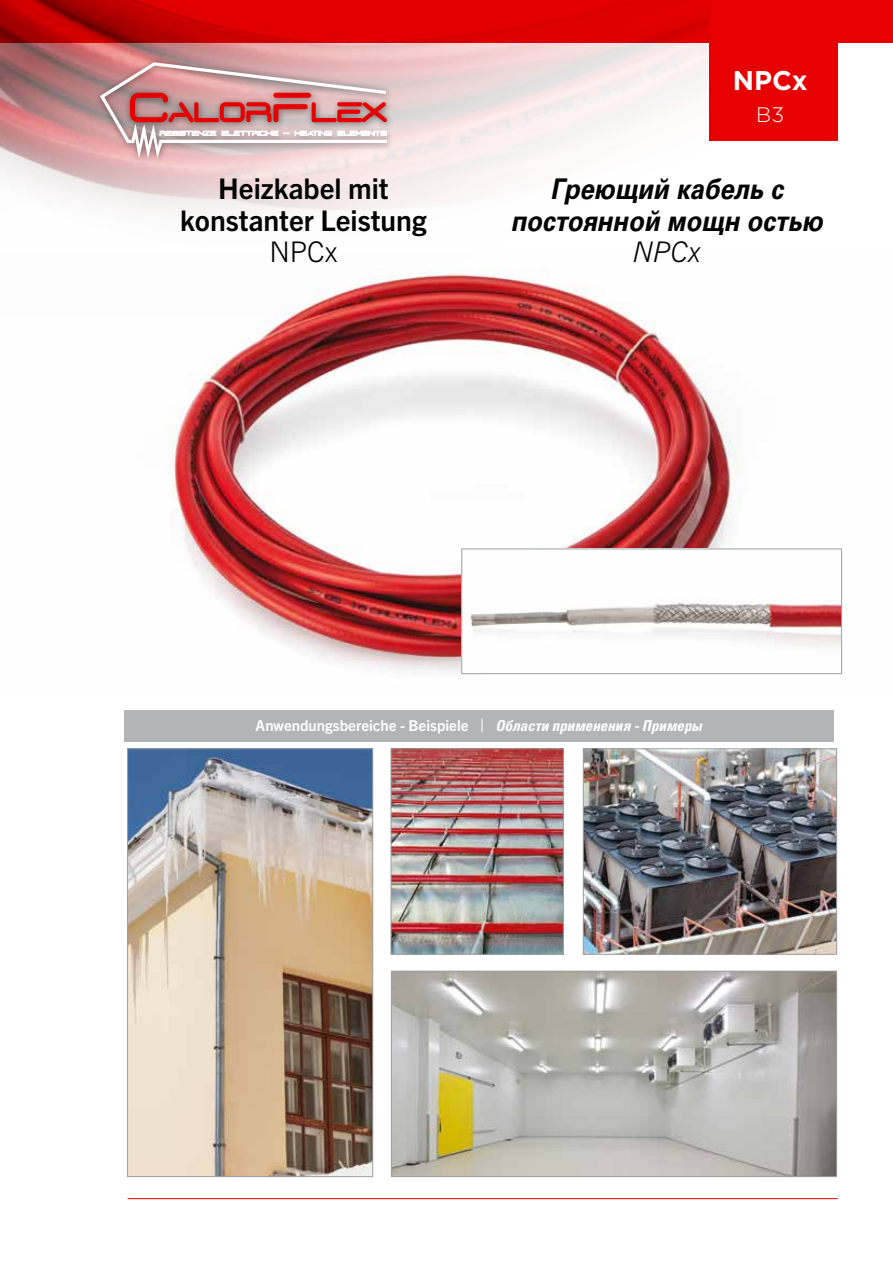
<style>
.page{position:relative;width:893px;height:1263px;background:#fff}
.page>*{position:absolute;margin:0;border:0;box-sizing:border-box;transform-origin:0 0}
.t1{font:italic 700 28.5px/31.5px "Univers LTCYR 65";color:#000;text-align:center;scale:.9 1}
.t2{font:700 28.5px/31.5px "Trade Gothic Next LT Pro";color:#000;text-align:center}
.t3{font:300 28.5px "Trade Gothic Next LT Pro";color:#000}
.t4{font:italic 300 28.5px "Trade Gothic Next LT Pro";color:#000}
.t5{font:700 27px "Gotham Pro";color:#fff}
.t6{font:300 21px "Gotham Pro";color:#fff}
.t7{font:700 15px "Trade Gothic Next LT Pro";color:#fff}
.s1{font-size:16.5px}
.s2{font-family:"Univers LTCYR 67 Bold Cond Obl";font-weight:400}
</style>
<div class="page">
<img style="left:171px;top:317px;width:672px;height:358px">
<img style="left:463px;top:551px;width:377px;height:121px">
<div style="left:461px;top:549px;width:381px;height:125px;border:1px solid #9c9fa1"></div>
<img style="left:0;top:43px;width:838px;height:274px">
<div style="left:95px;top:57px;width:300px;height:109px;background:#000;opacity:.5"></div>
<svg style="left:100px;top:62px;width:287px;height:97px;background:#d3a2a3"></svg>
<img style="left:129px;top:750px;width:242px;height:425px">
<div style="left:127px;top:748px;width:246px;height:429px;border:1px solid #9c9fa1"></div>
<img style="left:393px;top:973px;width:442px;height:202px">
<div style="left:391px;top:971px;width:446px;height:206px;border:1px solid #9c9fa1"></div>
<img style="left:393px;top:750px;width:169px;height:203px">
<div style="left:391px;top:748px;width:173px;height:207px;border:1px solid #9c9fa1"></div>
<img style="left:585px;top:750px;width:250px;height:203px">
<div style="left:583px;top:748px;width:254px;height:207px;border:1px solid #9c9fa1"></div>
<div style="left:124px;top:711px;width:709px;height:31px;background:#b2b4b6"></div>
<svg style="left:0;top:0;width:893px;height:43px;background:#d40000"></svg>
<hr style="left:128px;top:1198px;width:710px;height:1px;background:#e60000">
<div style="left:709px;top:0;width:129px;height:140px;background:#e60000"></div>
<h1 class="t2" style="left:180px;top:171px;width:248px">Heizkabel mit konstanter Leistung</h1>
<h1 class="t3" style="left:269px;top:232px;width:70px">NPCx</h1>
<h2 class="t5" style="left:733px;top:65px;width:76px">NPCx</h2>
<h3 class="t6" style="left:756px;top:103px;width:29px">B3</h3>
<h1 class="t1" style="left:510px;top:172px;width:348px">Греющий кабель с постоянной мощн остью</h1>
<h1 class="t4" style="left:632px;top:232px;width:70px">NPCx</h1>
<p class="t7" style="left:256px;top:715px;width:448px">Anwendungsbereiche - Beispiele <span class="s1">|</span> <span class="s2">Области применения - Примеры</span></p>
</div>
